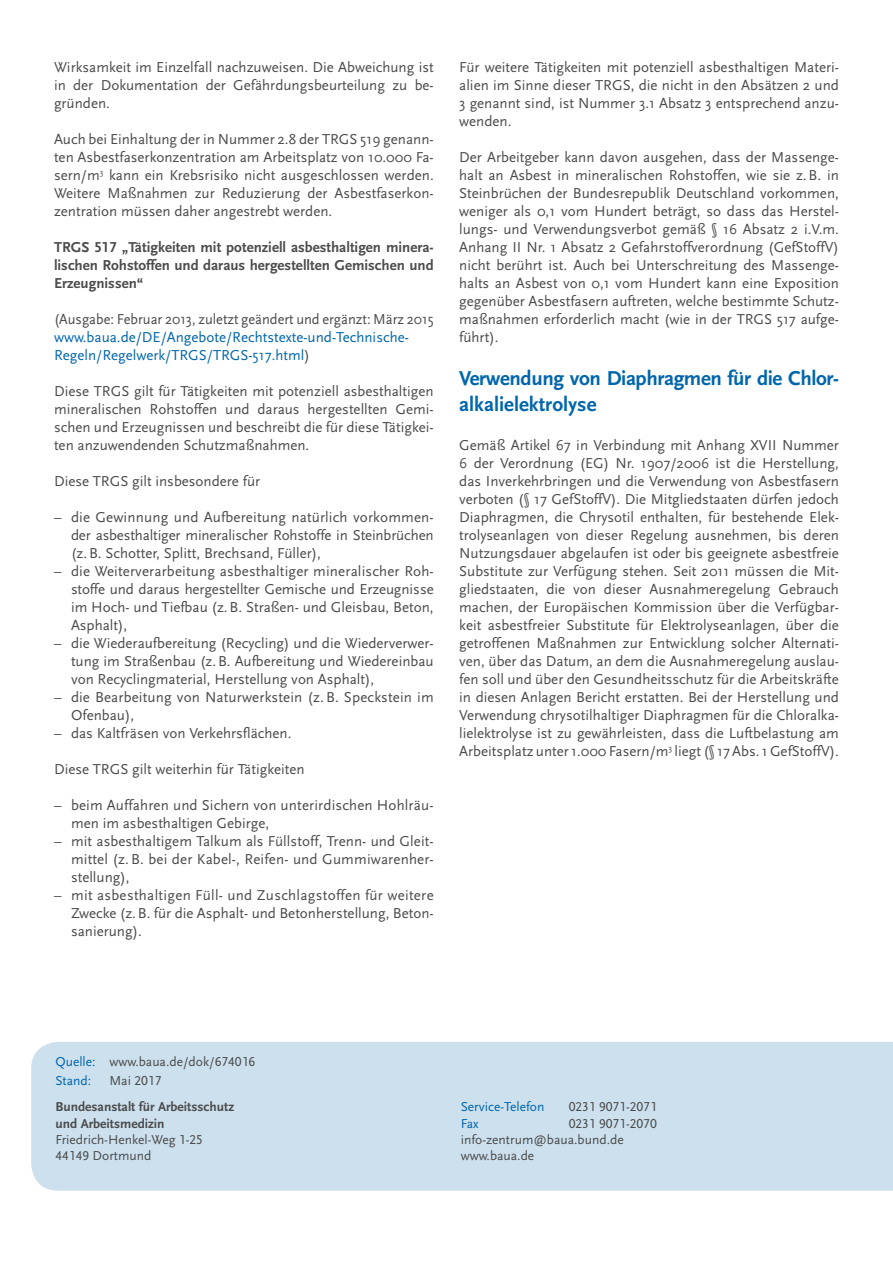
<style>
.page{position:relative;width:893px;height:1263px;background:#fff}
.page>*{position:absolute;margin:0;border:0;box-sizing:border-box;transform-origin:0 0}
.Fließt10p{font:700 21px/25.5px "Scala Sans Pro";letter-spacing:-.02em;color:#0066ac}
.Fließt10p-2{font:15px/18px "Scala Sans Pro";color:#4b4b4b;text-align:justify}
.Fließt10p-3{font:700 15px/18px "Scala Sans Pro";color:#4b4b4b;text-align:justify}
.Fließt10p-4{font:15px/18px "Scala Sans Pro";color:#4b4b4b;scale:.96 1}
.Fließt10p-5{font:15px "Scala Sans Pro";letter-spacing:.02em;color:#4b4b4b}
.Fließt10p-6{font:15px "Scala Sans Pro";color:#0066ac}
.Tabellentext{font:13.5px "Scala Sans Pro";color:#4b4b4b}
.Große_Überschr18p{font:700 13.5px "Scala Sans Pro";color:#4b4b4b}
.Tabellentext-2{font:13.5px "Scala Sans Pro";color:#0066ac}
.s1{color:#0066ac}
.s2{color:#4b4b4b}
</style>
<div class="page">
<div style="left:31px;top:1042px;width:862px;height:149px;background:#cce0ee"></div>
<p class="Fließt10p-2" style="left:54px;top:58px;width:381px">Wirksamkeit im Einzelfall nachzuweisen. Die Abweichung ist in der Dokumentation der Gefährdungsbeurteilung zu be&shy;gründen.</p>
<p class="Fließt10p-2" style="left:54px;top:130px;width:381px">Auch bei Einhaltung der in Nummer 2.8 der TRGS 519 genann&shy;ten Asbestfaserkonzentration am Arbeitsplatz von 10.000 Fa&shy;sern/m<sup>3</sup> kann ein Krebsrisiko nicht ausgeschlossen werden.<br>Weitere Maßnahmen zur Reduzierung der Asbestfaserkon&shy;zentration müssen daher angestrebt werden.</p>
<p class="Fließt10p-3" style="left:54px;top:238px;width:381px">TRGS 517 „Tätigkeiten mit potenziell asbesthaltigen minera&shy;lischen Rohstoffen und daraus hergestellten Gemischen und Erzeugnissen“</p>
<p class="Fließt10p-4" style="left:54px;top:310px;width:397px">(Ausgabe: Februar 2013, zuletzt geändert und ergänzt: März 2015 <span class="s1">www.baua.de/DE/Angebote/Rechtstexte-und-Technische-</span></p>
<p class="Fließt10p-6" style="left:54px;top:346px;width:257px">Regeln/Regelwerk/TRGS/TRGS-517.html<span class="s2">)</span></p>
<p class="Fließt10p-2" style="left:54px;top:382px;width:381px">Diese TRGS gilt für Tätigkeiten mit potenziell asbesthaltigen mineralischen Rohstoffen und daraus hergestellten Gemi&shy;schen und Erzeugnissen und beschreibt die für diese Tätigkei&shy;ten anzuwendenden Schutzmaßnahmen.</p>
<p class="Fließt10p-2" style="left:54px;top:472px;width:208px">Diese TRGS gilt insbesondere für</p>
<p class="Fließt10p-2" style="left:54px;top:508px;width:381px">– die Gewinnung und Aufbereitung natürlich vorkommen-</p>
<p class="Fließt10p-2" style="left:71px;top:526px;width:364px">der asbesthaltiger mineralischer Rohstoffe in Steinbrüchen</p>
<p class="Fließt10p-2" style="left:71px;top:544px;width:251px">(z.B. Schotter, Splitt, Brechsand, Füller),</p>
<p class="Fließt10p-2" style="left:54px;top:562px;width:381px">– die Weiterverarbeitung asbesthaltiger mineralischer Roh-</p>
<p class="Fließt10p-2" style="left:71px;top:580px;width:364px">stoffe und daraus hergestellter Gemische und Erzeugnisse im Hoch- und Tiefbau (z.B. Straßen- und Gleisbau, Beton, Asphalt),</p>
<p class="Fließt10p-2" style="left:54px;top:634px;width:381px">– die Wiederaufbereitung (Recycling) und die Wiederverwer-</p>
<p class="Fließt10p-2" style="left:71px;top:652px;width:364px">tung im Straßenbau (z.B. Aufbereitung und Wiedereinbau</p>
<p class="Fließt10p-2" style="left:71px;top:670px;width:305px">von Recyclingmaterial, Herstellung von Asphalt),</p>
<p class="Fließt10p-2" style="left:54px;top:688px;width:381px">– die Bearbeitung von Naturwerkstein (z.B. Speckstein im</p>
<p class="Fließt10p-2" style="left:71px;top:706px;width:65px">Ofenbau),</p>
<p class="Fließt10p-2" style="left:54px;top:724px;width:239px">– das Kaltfräsen von Verkehrsflächen.</p>
<p class="Fließt10p-2" style="left:54px;top:760px;width:252px">Diese TRGS gilt weiterhin für Tätigkeiten</p>
<p class="Fließt10p-2" style="left:54px;top:796px;width:381px">– beim Auffahren und Sichern von unterirdischen Hohlräu-</p>
<p class="Fließt10p-2" style="left:71px;top:814px;width:200px">men im asbesthaltigen Gebirge,</p>
<p class="Fließt10p-2" style="left:54px;top:832px;width:381px">– mit asbesthaltigem Talkum als Füllstoff, Trenn- und Gleit-</p>
<p class="Fließt10p-2" style="left:71px;top:850px;width:364px">mittel (z.B. bei der Kabel-, Reifen- und Gummiwarenher-</p>
<p class="Fließt10p-2" style="left:71px;top:868px;width:60px">stellung),</p>
<p class="Fließt10p-5" style="left:54px;top:886px;width:381px">– mit asbesthaltigen Füll- und Zuschlagstoffen für weitere</p>
<p class="Fließt10p-2" style="left:71px;top:904px;width:364px">Zwecke (z.B. für die Asphalt- und Betonherstellung, Beton&shy;sanierung).</p>
<p class="Fließt10p-2" style="left:459px;top:58px;width:381px">Für weitere Tätigkeiten mit potenziell asbesthaltigen Materi&shy;alien im Sinne dieser TRGS, die nicht in den Absätzen 2 und 3 genannt sind, ist Nummer 3.1 Absatz 3 entsprechend anzu&shy;wenden.</p>
<p class="Fließt10p-2" style="left:459px;top:148px;width:381px">Der Arbeitgeber kann davon ausgehen, dass der Massenge&shy;halt an Asbest in mineralischen Rohstoffen, wie sie z.B. in Steinbrüchen der Bundesrepublik Deutschland vorkommen, weniger als 0,1 vom Hundert beträgt, so dass das Herstel&shy;lungs- und Verwendungsverbot gemäß § 16 Absatz 2 i.V.m.<br>Anhang II Nr. 1 Absatz 2 Gefahrstoffverordnung (GefStoffV) nicht berührt ist. Auch bei Unterschreitung des Massenge&shy;halts an Asbest von 0,1 vom Hundert kann eine Exposition gegenüber Asbestfasern auftreten, welche bestimmte Schutz&shy;maßnahmen erforderlich macht (wie in der TRGS 517 aufge&shy;führt).</p>
<p class="Fließt10p" style="left:459px;top:366px;width:381px">Verwendung von Diaphragmen für die Chlor&shy;alkalielektrolyse</p>
<p class="Fließt10p-2" style="left:459px;top:436px;width:381px">Gemäß Artikel 67 in Verbindung mit Anhang XVII Nummer 6 der Verordnung (EG) Nr. 1907/2006 ist die Herstellung, das Inverkehrbringen und die Verwendung von Asbestfasern verboten (§ 17 GefStoffV). Die Mitgliedstaaten dürfen jedoch Diaphragmen, die Chrysotil enthalten, für bestehende Elek&shy;trolyseanlagen von dieser Regelung ausnehmen, bis deren Nutzungsdauer abgelaufen ist oder bis geeignete asbestfreie Substitute zur Verfügung stehen. Seit 2011 müssen die Mit&shy;gliedstaaten, die von dieser Ausnahmeregelung Gebrauch machen, der Europäischen Kommission über die Verfügbar&shy;keit asbestfreier Substitute für Elektrolyseanlagen, über die getroffenen Maßnahmen zur Entwicklung solcher Alternati&shy;ven, über das Datum, an dem die Ausnahmeregelung auslau&shy;fen soll und über den Gesundheitsschutz für die Arbeitskräfte in diesen Anlagen Bericht erstatten. Bei der Herstellung und Verwendung chrysotilhaltiger Diaphragmen für die Chloralka&shy;lielektrolyse ist zu gewährleisten, dass die Luftbelastung am Arbeitsplatz unter 1.000 Fasern/m<sup>3</sup> liegt (§ 17 Abs. 1 GefStoffV).</p>
<p class="Tabellentext" style="left:55px;top:1054px;width:201px"><span class="s1">Quelle:</span> www.baua.de/dok/674016</p>
<p class="Tabellentext-2" style="left:55px;top:1072px;width:37px">Stand:</p>
<p class="Tabellentext" style="left:109px;top:1072px;width:53px">Mai 2017</p>
<p class="Große_Überschr18p" style="left:55px;top:1099px;width:180px">Bundesanstalt für Arbeitsschutz</p>
<p class="Große_Überschr18p" style="left:55px;top:1115px;width:111px">und Arbeitsmedizin</p>
<p class="Tabellentext" style="left:55px;top:1131px;width:149px">Friedrich-Henkel-Weg 1-25</p>
<p class="Tabellentext" style="left:55px;top:1147px;width:98px">44149 Dortmund</p>
<p class="Tabellentext-2" style="left:461px;top:1099px;width:85px">Service-Telefon</p>
<p class="Tabellentext" style="left:569px;top:1099px;width:90px">0231 9071-2071</p>
<p class="Tabellentext-2" style="left:461px;top:1115px;width:19px">Fax</p>
<p class="Tabellentext" style="left:569px;top:1115px;width:90px">0231 9071-2070</p>
<p class="Tabellentext" style="left:461px;top:1131px;width:164px">info-zentrum@baua.bund.de</p>
<p class="Tabellentext" style="left:461px;top:1147px;width:75px">www.baua.de</p>
</div>
